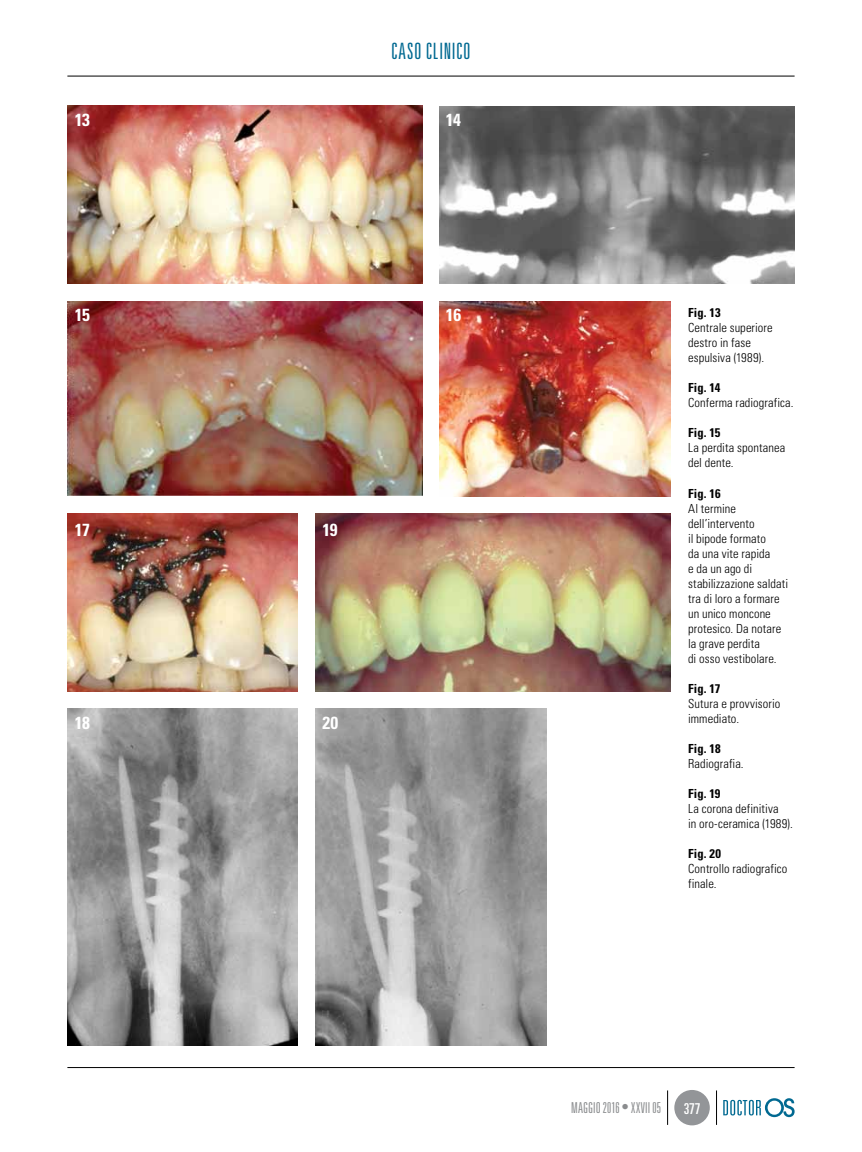
<style>
.page{position:relative;width:862px;height:1152px;background:#fff}
.page>*{position:absolute;margin:0;border:0;box-sizing:border-box;transform-origin:0 0}
.t1{font:300 ultra-condensed 22.5px "Univers LT Std";letter-spacing:.03em;color:#006991}
.t2{font:700 condensed 17.5px "Univers LT Std";letter-spacing:-.015em;color:#fff}
.t3{font:300 ultra-condensed 15px "Univers LT Std";letter-spacing:.01em;color:#8a8c8e}
.t4{font:ultra-condensed 15px "Univers LT Std";color:#fff}
.t5{font:300 condensed 12.5px/15px "Univers LT Std";letter-spacing:.005em;color:#000}
.t6{font:700 condensed 12.5px "Univers LT Std";letter-spacing:.005em;color:#000}
</style>
<div class="page">
<hr style="left:67px;top:76px;width:727px;height:1px;background:#000">
<hr style="left:67px;top:1067px;width:727px;height:1px;background:#000">
<div style="left:674px;top:1090px;width:35px;height:35px;background:#939598;border-radius:50%"></div>
<svg style="left:723px;top:1098px;width:71px;height:19px"></svg>
<hr style="left:716px;top:1090px;width:1px;height:34px;background:#000">
<hr style="left:667px;top:1090px;width:1px;height:34px;background:#000">
<img style="left:67px;top:106px;width:355px;height:177px">
<img style="left:67px;top:301px;width:355px;height:194px">
<img style="left:67px;top:514px;width:231px;height:177px">
<img style="left:439px;top:106px;width:355px;height:177px">
<img style="left:439px;top:301px;width:231px;height:195px">
<img style="left:67px;top:709px;width:231px;height:336px">
<img style="left:315px;top:709px;width:231px;height:337px">
<img style="left:315px;top:514px;width:354px;height:177px">
<h1 class="t1" style="left:391px;top:39px;width:81px">CASO CLINICO</h1>
<h2 class="t2" style="left:75px;top:109px;width:17px">13</h2>
<h2 class="t2" style="left:445px;top:109px;width:17px">14</h2>
<h2 class="t2" style="left:75px;top:304px;width:17px">15</h2>
<h2 class="t2" style="left:75px;top:519px;width:17px">17</h2>
<h2 class="t2" style="left:75px;top:711px;width:17px">18</h2>
<h2 class="t2" style="left:322px;top:519px;width:17px">19</h2>
<h2 class="t2" style="left:322px;top:711px;width:18px">20</h2>
<h2 class="t2" style="left:445px;top:304px;width:17px">16</h2>
<p class="t6" style="left:687px;top:305px;width:34px">Fig. 13</p>
<p class="t5" style="left:687px;top:320px;width:86px">Centrale superiore destro in fase espulsiva (1989).</p>
<p class="t6" style="left:687px;top:380px;width:34px">Fig. 14</p>
<p class="t5" style="left:687px;top:395px;width:107px">Conferma radiografica.</p>
<p class="t6" style="left:687px;top:425px;width:34px">Fig. 15</p>
<p class="t5" style="left:687px;top:440px;width:99px">La perdita spontanea del dente.</p>
<p class="t6" style="left:687px;top:485px;width:34px">Fig. 16</p>
<p class="t5" style="left:687px;top:500px;width:101px">Al termine dell’intervento<br>il bipode formato<br>da una vite rapida<br>e da un ago di stabilizzazione saldati tra di loro a formare un unico moncone protesico. Da notare la grave perdita<br>di osso vestibolare.</p>
<p class="t6" style="left:687px;top:680px;width:34px">Fig. 17</p>
<p class="t5" style="left:687px;top:695px;width:94px">Sutura e provvisorio immediato.</p>
<p class="t6" style="left:687px;top:740px;width:34px">Fig. 18</p>
<p class="t5" style="left:687px;top:755px;width:57px">Radiografia.</p>
<p class="t6" style="left:687px;top:785px;width:34px">Fig. 19</p>
<p class="t5" style="left:687px;top:800px;width:106px">La corona definitiva<br>in oro-ceramica (1989).</p>
<p class="t6" style="left:687px;top:845px;width:34px">Fig. 20</p>
<p class="t5" style="left:687px;top:860px;width:101px">Controllo radiografico finale.</p>
<p class="t3" style="left:570px;top:1100px;width:91px">MAGGIO 2016 • XXVII 05</p>
<p class="t4" style="left:683px;top:1100px;width:18px">377</p>
</div>
